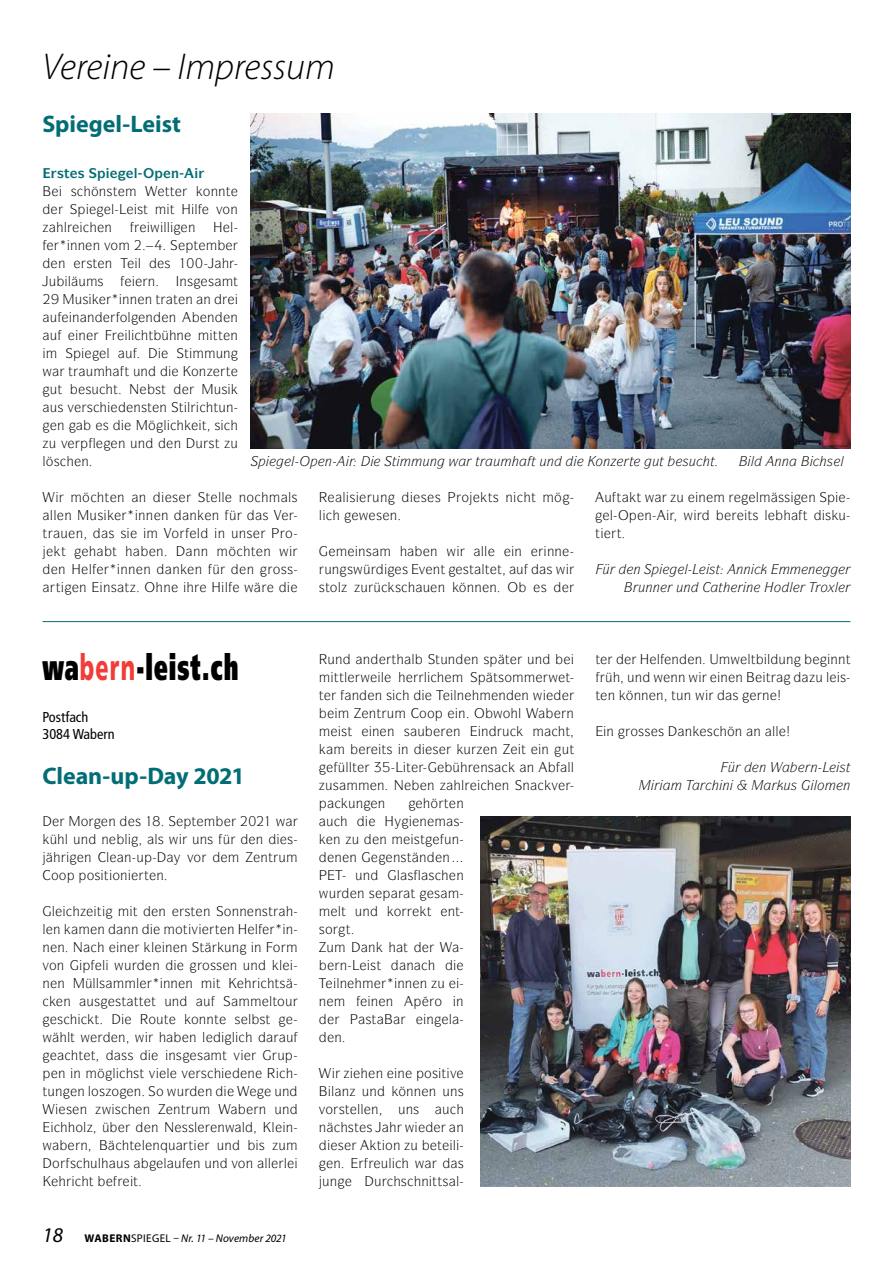
<style>
.page{position:relative;width:893px;height:1263px;background:#fff}
.page>*{position:absolute;margin:0;border:0;box-sizing:border-box;transform-origin:0 0}
.t1{font:italic 300 37.5px "Myriad Pro";color:#000}
.t2{font:900 36px "Frutiger";letter-spacing:.05em;color:#000;scale:.6 1}
.t3{font:700 24px "Myriad Pro";letter-spacing:-.005em;color:#036d75}
.t4{font:italic 21px "Myriad Pro";color:#000}
.t5{font:condensed 14.25px/17.1px "Frutiger";color:#000}
.t6{font:13.5px/18px "ITC Symbol Std";color:#000}
.t7{font:italic 13.5px "ITC Symbol Std";color:#000}
.t8{font:700 13.5px "ITC Symbol Std";color:#036d75}
.t9{font:italic 11.25px "Myriad Pro";letter-spacing:.005em;color:#000}
.s1{color:#f13d37}
.s2{font-weight:700;font-style:normal}
.s3{font-style:normal}
</style>
<div class="page">
<img style="left:251px;top:114px;width:599px;height:334px">
<img style="left:481px;top:817px;width:369px;height:369px">
<hr style="left:43px;top:621px;width:807px;height:1px;background:#036d75">
<h1 class="t1" style="left:43px;top:47px;width:294px">Vereine – Impressum</h1>
<h3 class="t3" style="left:43px;top:110px;width:140px">Spiegel-Leist</h3>
<p class="t8" style="left:57px;top:165px;width:29px">▲▼ ▲</p>
<p class="t8" style="left:134px;top:165px;width:5px">●</p>
<p class="t8" style="left:171px;top:165px;width:10px">■</p>
<p class="t6" style="left:71px;top:182px;width:48px">▲ ■▲▼</p>
<p class="t6" style="left:203px;top:182px;width:29px">□■■▼</p>
<p class="t6" style="left:111px;top:200px;width:38px">● ▲▼</p>
<p class="t6" style="left:170px;top:200px;width:29px">▼ ★ ●</p>
<p class="t6" style="left:216px;top:200px;width:23px">❖□■</p>
<p class="t6" style="left:64px;top:218px;width:5px">●</p>
<p class="t6" style="left:104px;top:218px;width:9px">■</p>
<p class="t6" style="left:188px;top:218px;width:47px">■ ★ ●</p>
<p class="t6" style="left:70px;top:236px;width:50px">■■ ■ ❖□</p>
<p class="t6" style="left:58px;top:254px;width:56px">■ ▲▼ ■</p>
<p class="t6" style="left:49px;top:272px;width:56px">◆●◆▲</p>
<p class="t6" style="left:148px;top:272px;width:68px">■ ■▲ ▲</p>
<p class="t6" style="left:122px;top:290px;width:90px">■■■ ▼ ▼■ ■</p>
<p class="t6" style="left:50px;top:308px;width:46px">◆ ■■</p>
<p class="t6" style="left:120px;top:308px;width:58px">□●■■</p>
<p class="t6" style="left:128px;top:326px;width:58px">● ▼✓■</p>
<p class="t6" style="left:213px;top:326px;width:27px">▼▼ ■</p>
<p class="t6" style="left:184px;top:344px;width:48px">▼ ◆■</p>
<p class="t6" style="left:124px;top:362px;width:25px">▼ ◆■</p>
<p class="t6" style="left:85px;top:380px;width:34px">▲◆ ▼</p>
<p class="t6" style="left:50px;top:398px;width:45px">◆▲ ❖ ▲</p>
<p class="t6" style="left:134px;top:398px;width:58px">■▲▼ ■ ▼●</p>
<p class="t6" style="left:213px;top:398px;width:22px">▼◆■</p>
<p class="t6" style="left:57px;top:416px;width:9px">■</p>
<p class="t6" style="left:163px;top:416px;width:5px">●</p>
<p class="t6" style="left:88px;top:434px;width:58px">● ■ ◆■</p>
<p class="t6" style="left:174px;top:434px;width:66px">■ ◆ ▲▼ ◆</p>
<p class="t6" style="left:81px;top:452px;width:9px">■</p>
<p class="t6" style="left:105px;top:488px;width:43px">▼ ■ ■</p>
<p class="t6" style="left:172px;top:488px;width:84px">▲ ▼ ●● ■□</p>
<p class="t6" style="left:50px;top:506px;width:23px">●● ■</p>
<p class="t6" style="left:138px;top:506px;width:32px">■■ ■</p>
<p class="t6" style="left:190px;top:506px;width:49px">■ ■ ✓</p>
<p class="t6" style="left:43px;top:524px;width:42px">▼ ◆■</p>
<p class="t6" style="left:218px;top:524px;width:36px">■ ◆■▲</p>
<p class="t6" style="left:156px;top:542px;width:54px">■ ■■</p>
<p class="t6" style="left:58px;top:560px;width:35px">■ ★ ●</p>
<p class="t6" style="left:120px;top:560px;width:32px">■■ ■</p>
<p class="t6" style="left:172px;top:560px;width:49px">■ ■ ✓</p>
<p class="t6" style="left:247px;top:560px;width:48px">■ □▲▲</p>
<p class="t6" style="left:56px;top:578px;width:75px">▼ ■ ■▲▼</p>
<p class="t6" style="left:163px;top:578px;width:9px">■</p>
<h2 class="t2" style="left:43px;top:646px;width:328px">wa<span class="s1">bern</span>-leist.ch</h2>
<p class="t5" style="left:43px;top:708px;width:73px">Postfach<br>3084 Wabern</p>
<h3 class="t3" style="left:43px;top:763px;width:204px">Clean-up-Day 2021</h3>
<p class="t6" style="left:50px;top:830px;width:80px">✓● ◆■ ■ ●</p>
<p class="t6" style="left:192px;top:830px;width:40px">◆■▲ ✓</p>
<p class="t6" style="left:84px;top:848px;width:61px">■ ● ■◆</p>
<p class="t6" style="left:261px;top:848px;width:27px">■▼ ◆</p>
<p class="t6" style="left:87px;top:866px;width:79px">□▲▼□■ ▼ ■</p>
<p class="t6" style="left:52px;top:902px;width:5px">●</p>
<p class="t6" style="left:159px;top:902px;width:116px">■ ▲▼ ■ □■■ ■▲▼</p>
<p class="t6" style="left:97px;top:920px;width:43px">■ ■■</p>
<p class="t6" style="left:175px;top:920px;width:84px">□▼❖ ▼■ ★●</p>
<p class="t6" style="left:286px;top:920px;width:9px">■</p>
<p class="t6" style="left:119px;top:938px;width:86px">■ ●■■ ▼</p>
<p class="t6" style="left:224px;top:938px;width:58px">◆■ ■ □</p>
<p class="t6" style="left:43px;top:956px;width:23px">❖□■</p>
<p class="t6" style="left:152px;top:956px;width:9px">■</p>
<p class="t6" style="left:202px;top:956px;width:57px">□▲▲ ■ ◆■</p>
<p class="t6" style="left:279px;top:956px;width:5px">●</p>
<p class="t6" style="left:85px;top:974px;width:22px">✓●●▲</p>
<p class="t6" style="left:136px;top:974px;width:58px">● ■■■</p>
<p class="t6" style="left:63px;top:992px;width:118px">■ ◆▲ ▲▼ ▼▼ ▼ ◆■</p>
<p class="t6" style="left:269px;top:992px;width:25px">●▼□◆</p>
<p class="t6" style="left:148px;top:1010px;width:22px">□◆▼</p>
<p class="t6" style="left:191px;top:1010px;width:81px">□■■▼ ▲ ● ▲▼</p>
<p class="t6" style="left:118px;top:1028px;width:9px">■</p>
<p class="t6" style="left:232px;top:1028px;width:5px">●</p>
<p class="t6" style="left:168px;top:1046px;width:36px">■▲ ▲</p>
<p class="t6" style="left:113px;top:1064px;width:96px">● ▲▼ ❖● ❖▲</p>
<p class="t6" style="left:248px;top:1064px;width:9px">■</p>
<p class="t6" style="left:43px;top:1082px;width:143px">▼◆■ ■ ●□▲ □ ■ □ ◆</p>
<p class="t6" style="left:205px;top:1082px;width:9px">■</p>
<p class="t6" style="left:173px;top:1100px;width:27px">■▼ ◆</p>
<p class="t6" style="left:259px;top:1100px;width:32px">■ ◆■</p>
<p class="t6" style="left:75px;top:1118px;width:36px">□● ✓</p>
<p class="t6" style="left:151px;top:1118px;width:48px">■ ▲▲●</p>
<p class="t6" style="left:80px;top:1136px;width:9px">■</p>
<p class="t6" style="left:129px;top:1136px;width:65px">▼●■❑◆ ▼</p>
<p class="t6" style="left:52px;top:1154px;width:79px">□▲ ◆● ◆▲</p>
<p class="t6" style="left:164px;top:1154px;width:125px">● ◆ ■ ◆■ ❖□■ ●● ●</p>
<h3 class="t4" style="left:43px;top:1223px;width:22px">18</h3>
<p class="t9" style="left:85px;top:1232px;width:204px"><span class="s2">WABERN</span><span class="s3">SPIEGEL –</span> Nr. 11 – November 2021</p>
<p class="t6" style="left:319px;top:506px;width:5px">●</p>
<p class="t7" style="left:392px;top:453px;width:47px">▼ ◆■</p>
<p class="t7" style="left:531px;top:453px;width:24px">▼ ◆■</p>
<p class="t7" style="left:629px;top:453px;width:36px">▼ ◆▼</p>
<p class="t7" style="left:683px;top:453px;width:34px">▲◆ ▼</p>
<p class="t7" style="left:751px;top:453px;width:40px">● ■■</p>
<p class="t6" style="left:342px;top:488px;width:47px">●▲ ◆■</p>
<p class="t6" style="left:461px;top:488px;width:53px">□ ▼▲ ■</p>
<p class="t6" style="left:430px;top:542px;width:9px">■</p>
<p class="t6" style="left:514px;top:542px;width:49px">■ ■■</p>
<p class="t6" style="left:604px;top:488px;width:38px">◆▼ ▼</p>
<p class="t6" style="left:756px;top:488px;width:36px">● ▲▲</p>
<p class="t6" style="left:808px;top:488px;width:9px">■</p>
<p class="t6" style="left:747px;top:506px;width:22px">▼▲ ●</p>
<p class="t6" style="left:803px;top:506px;width:45px">▼ ▲ ◆</p>
<p class="t6" style="left:324px;top:560px;width:48px">◆■▲ ✓</p>
<p class="t6" style="left:402px;top:560px;width:45px">▲ ❖ ■▼</p>
<p class="t6" style="left:463px;top:560px;width:62px">▲▼ ●▼ ▼ ◆</p>
<p class="t6" style="left:319px;top:578px;width:24px">▲▼□●</p>
<p class="t6" style="left:360px;top:578px;width:42px">◆✓ ▲</p>
<p class="t6" style="left:467px;top:578px;width:32px">■■ ■</p>
<p class="t6" style="left:363px;top:650px;width:53px">■ ▼●</p>
<p class="t6" style="left:435px;top:650px;width:76px">▼◆■ ■ ▲ ▼</p>
<p class="t6" style="left:334px;top:668px;width:15px">▼▼●</p>
<p class="t6" style="left:381px;top:668px;width:5px">●</p>
<p class="t6" style="left:424px;top:668px;width:5px">●</p>
<p class="t6" style="left:493px;top:668px;width:21px">▼▲□</p>
<p class="t6" style="left:319px;top:686px;width:75px">▼ ■ ■ ▲</p>
<p class="t6" style="left:453px;top:686px;width:12px">●■</p>
<p class="t6" style="left:369px;top:704px;width:27px">■▼ ◆</p>
<p class="t6" style="left:458px;top:704px;width:9px">■</p>
<p class="t6" style="left:567px;top:704px;width:9px">■</p>
<p class="t6" style="left:372px;top:722px;width:54px">■■ ▲◆</p>
<p class="t6" style="left:453px;top:722px;width:58px">■ ■ ◆</p>
<p class="t6" style="left:382px;top:740px;width:29px">▼▲ ■</p>
<p class="t6" style="left:490px;top:740px;width:85px">■ ▼ ■ ◆▼</p>
<p class="t6" style="left:338px;top:758px;width:46px">✓●●▼ ✓</p>
<p class="t6" style="left:453px;top:758px;width:43px">✓ ■▲</p>
<p class="t6" style="left:527px;top:758px;width:9px">■</p>
<p class="t6" style="left:377px;top:776px;width:9px">■</p>
<p class="t6" style="left:348px;top:794px;width:39px">◆■ ■</p>
<p class="t6" style="left:379px;top:830px;width:47px">■ ▲▼</p>
<p class="t6" style="left:393px;top:848px;width:58px">■▲▼ ■ ■</p>
<p class="t6" style="left:397px;top:866px;width:39px">●▲●▲</p>
<p class="t6" style="left:456px;top:866px;width:9px">■</p>
<p class="t6" style="left:329px;top:884px;width:48px">◆ ■ ▲</p>
<p class="t6" style="left:338px;top:902px;width:33px">●▼ ◆■</p>
<p class="t6" style="left:394px;top:902px;width:68px">□ ▼ ■▼</p>
<p class="t6" style="left:326px;top:920px;width:26px;text-indent:-8px">▲□ ▼ ◆</p>
<p class="t6" style="left:340px;top:956px;width:43px">■ ▲▼</p>
<p class="t6" style="left:406px;top:956px;width:9px">■</p>
<p class="t6" style="left:336px;top:974px;width:12px">●■</p>
<p class="t6" style="left:397px;top:974px;width:49px">■■ ■ ◆</p>
<p class="t6" style="left:319px;top:992px;width:9px">■</p>
<p class="t6" style="left:334px;top:1028px;width:9px">■</p>
<p class="t6" style="left:424px;top:1064px;width:34px">□▲▼❖</p>
<p class="t6" style="left:331px;top:1082px;width:47px">● ■ ◆■</p>
<p class="t6" style="left:406px;top:1082px;width:59px">■■ ■ ◆■▲</p>
<p class="t6" style="left:319px;top:1100px;width:61px">❖□ ▲▼ ●● ■</p>
<p class="t6" style="left:398px;top:1100px;width:23px">◆■▲</p>
<p class="t6" style="left:319px;top:1118px;width:55px">■ ▲▼▲</p>
<p class="t6" style="left:456px;top:1118px;width:9px">■</p>
<p class="t6" style="left:377px;top:1136px;width:43px">▼□■ ◆</p>
<p class="t6" style="left:333px;top:1154px;width:9px">■</p>
<p class="t6" style="left:374px;top:1172px;width:87px">◆ ▲ ■▼▼▲ ●</p>
<p class="t7" style="left:684px;top:561px;width:68px">● ▲▼ ■■</p>
<p class="t7" style="left:808px;top:561px;width:9px">■</p>
<p class="t7" style="left:638px;top:579px;width:54px">◆■■ ◆■</p>
<p class="t7" style="left:718px;top:579px;width:76px">▼ ■ ★□●</p>
<p class="t6" style="left:640px;top:650px;width:64px">★●■ ■</p>
<p class="t6" style="left:747px;top:650px;width:48px">●▼ ● ◆■</p>
<p class="t6" style="left:831px;top:650px;width:21px">■■▼</p>
<p class="t6" style="left:605px;top:668px;width:38px">✓ ◆■</p>
<p class="t6" style="left:815px;top:668px;width:32px">◆ ● ▲</p>
<p class="t6" style="left:634px;top:686px;width:59px">■■ ■ ▼◆■</p>
<p class="t6" style="left:607px;top:722px;width:59px">■ □▲▲ ▲</p>
<p class="t6" style="left:735px;top:722px;width:45px">■ ■ ●●</p>
<p class="t7" style="left:810px;top:759px;width:42px">■ ▲▼</p>
<p class="t7" style="left:722px;top:777px;width:9px">■</p>
<p class="t7" style="left:784px;top:777px;width:43px">◆▲ ●□</p>
<p class="t7" style="left:843px;top:777px;width:9px">■</p>
</div>
